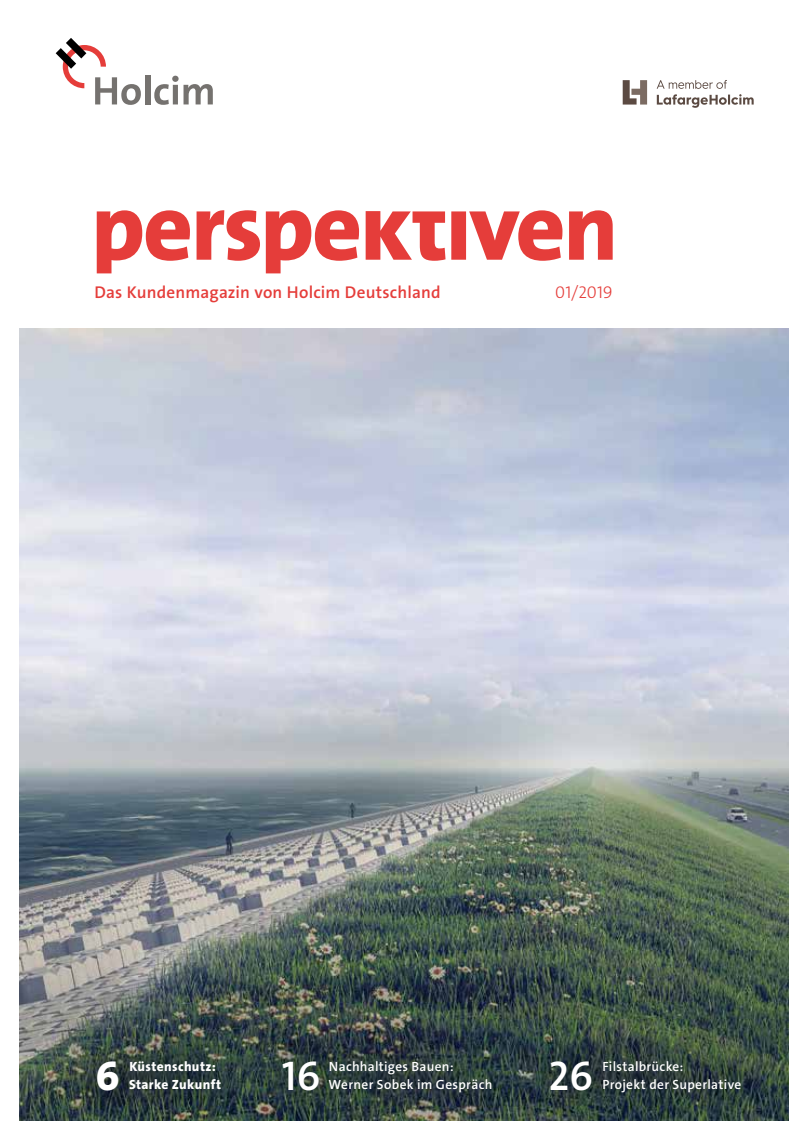
<style>
.page{position:relative;width:808px;height:1140px;background:#fff}
.page>*{position:absolute;margin:0;border:0;box-sizing:border-box;transform-origin:0 0}
.t1{font:41.7px "The Sans LP6 Se Bld";color:#fff}
.t2{font:41.7px "The Sans LP8 Ex Bld";color:#fff}
.t3{font:17.1px "The Sans LP6 Se Bld";letter-spacing:.005em;color:#e53d3a}
.t4{font:17.1px "The Sans LP3 Lig";color:#e53d3a}
.t5{font:13.35px/18px "The Sans LP6 Se Bld";letter-spacing:.02em;color:#fff}
.t6{font:13.35px/18px "The Sans LP8 Ex Bld";letter-spacing:.025em;color:#fff}
</style>
<div class="page">
<img style="left:19px;top:328px;width:770px;height:792px">
<div style="left:145px;top:75px;width:5px;height:29px;background:#75726f"></div>
<svg style="left:154px;top:76px;width:59px;height:29px"></svg>
<svg style="left:56px;top:38px;width:85px;height:67px"></svg>
<svg style="left:65px;top:1029px;width:704px;height:92px;background:#32433f"></svg>
<svg style="left:97px;top:210px;width:516px;height:63px"></svg>
<svg style="left:623px;top:80px;width:24px;height:25px"></svg>
<svg style="left:657px;top:80px;width:97px;height:28px"></svg>
<p class="t3" style="left:95px;top:282px;width:347px">Das Kundenmagazin von Holcim Deutschland</p>
<p class="t4" style="left:555px;top:282px;width:59px">01/2019</p>
<p class="t6" style="left:129px;top:1057px;width:94px">Küstenschutz:<br>Starke Zukunft</p>
<p class="t5" style="left:329px;top:1057px;width:165px">Nachhaltiges Bauen:<br>Werner Sobek im Gespräch</p>
<p class="t5" style="left:602px;top:1057px;width:82px">Filstalbrücke:</p>
<h1 class="t2" style="left:95px;top:1049px;width:26px">6</h1>
<h1 class="t1" style="left:282px;top:1049px;width:40px">16</h1>
<h1 class="t1" style="left:549px;top:1049px;width:46px">26</h1>
<p class="t5" style="left:602px;top:1075px;width:140px">Projekt der Superlative</p>
</div>
